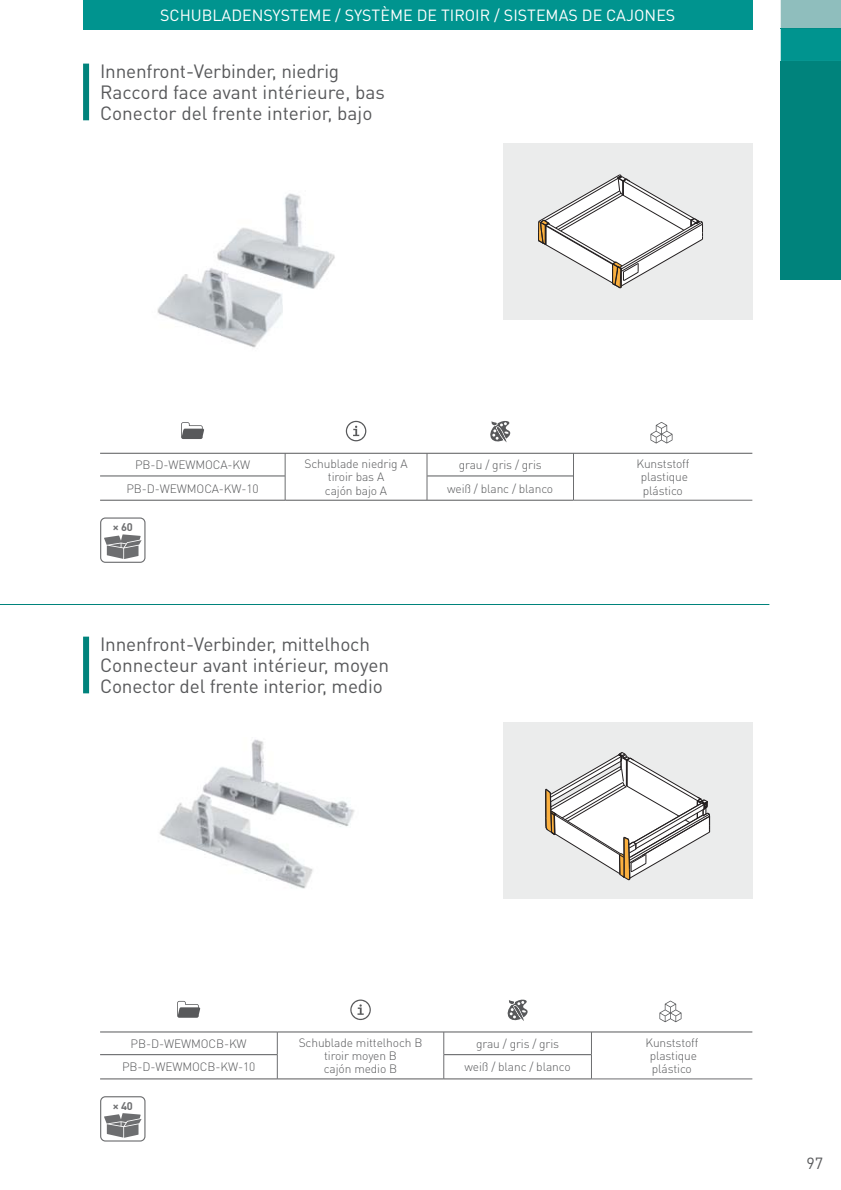
<style>
.page{position:relative;width:841px;height:1190px;background:#fff}
.page>*{position:absolute;margin:0;border:0;box-sizing:border-box;transform-origin:0 0}
.t1{font:19px/21px "DIN Pro";letter-spacing:-.01em;color:#58595b}
.t2{font:16px "DIN Pro";color:#fff}
.t3{font:16px "DIN Pro";color:#58595b}
.t4{font:300 12px/13.2px "DIN Pro";letter-spacing:-.01em;color:#58595b;text-align:center}
.t5{font:700 11px "DIN Pro";color:#6d6e70}
</style>
<div class="page">
<div style="left:83px;top:0;width:669px;height:30px;background:#00948f"></div>
<div style="left:780px;top:61px;width:61px;height:218px;background:#00837c"></div>
<svg style="left:780px;top:0;width:61px;height:61px;background:#43a8a5"></svg>
<hr style="left:0;top:604px;width:769px;height:1px;background:#00837c">
<div style="left:83px;top:64px;width:6px;height:56px;background:#00837c"></div>
<div style="left:83px;top:636px;width:6px;height:57px;background:#00837c"></div>
<div style="left:503px;top:143px;width:249px;height:176px;background:#ebecec"></div>
<div style="left:503px;top:722px;width:249px;height:176px;background:#ebecec"></div>
<img style="left:157px;top:193px;width:178px;height:155px">
<svg style="left:538px;top:174px;width:165px;height:114px"></svg>
<svg style="left:100px;top:517px;width:45px;height:45px"></svg>
<img style="left:159px;top:739px;width:196px;height:150px">
<svg style="left:545px;top:752px;width:165px;height:147px"></svg>
<svg style="left:100px;top:1096px;width:45px;height:45px"></svg>
<hr style="left:100px;top:475px;width:185px;height:1px;background:#58595b">
<hr style="left:100px;top:499px;width:185px;height:1px;background:#58595b">
<svg style="left:573px;top:454px;width:1px;height:45px"></svg>
<hr style="left:573px;top:499px;width:179px;height:1px;background:#6d6e70">
<hr style="left:427px;top:475px;width:146px;height:1px;background:#58595b">
<hr style="left:427px;top:499px;width:146px;height:1px;background:#58595b">
<svg style="left:285px;top:454px;width:1px;height:45px"></svg>
<svg style="left:426px;top:454px;width:1px;height:45px"></svg>
<hr style="left:285px;top:499px;width:142px;height:1px;background:#58595b">
<hr style="left:100px;top:453px;width:327px;height:1px;background:#58595b">
<hr style="left:427px;top:453px;width:325px;height:1px;background:#58595b">
<svg style="left:181px;top:422px;width:23px;height:17px"></svg>
<svg style="left:346px;top:421px;width:20px;height:20px"></svg>
<svg style="left:490px;top:421px;width:20px;height:21px"></svg>
<svg style="left:650px;top:422px;width:22px;height:21px"></svg>
<hr style="left:100px;top:1054px;width:177px;height:1px;background:#58595b">
<hr style="left:100px;top:1078px;width:177px;height:1px;background:#58595b">
<svg style="left:591px;top:1032px;width:1px;height:46px"></svg>
<hr style="left:591px;top:1078px;width:161px;height:1px;background:#6d6e70">
<hr style="left:444px;top:1054px;width:147px;height:1px;background:#58595b">
<hr style="left:444px;top:1078px;width:147px;height:1px;background:#58595b">
<svg style="left:277px;top:1032px;width:1px;height:46px"></svg>
<svg style="left:443px;top:1032px;width:1px;height:46px"></svg>
<hr style="left:277px;top:1078px;width:167px;height:1px;background:#58595b">
<hr style="left:100px;top:1031px;width:177px;height:1px;background:#58595b">
<hr style="left:277px;top:1031px;width:475px;height:1px;background:#58595b">
<svg style="left:177px;top:1000px;width:23px;height:17px"></svg>
<svg style="left:350px;top:999px;width:21px;height:20px"></svg>
<svg style="left:507px;top:999px;width:20px;height:21px"></svg>
<svg style="left:659px;top:1000px;width:22px;height:21px"></svg>
<h2 class="t2" style="left:160px;top:9px;width:517px">SCHUBLADENSYSTEME / SYSTÈME DE TIROIR / SISTEMAS DE CAJONES</h2>
<h1 class="t1" style="left:100px;top:63px;width:286px">Innenfront-Verbinder, niedrig<br>Raccord face avant intérieure, bas<br>Conector del frente interior, bajo</h1>
<p class="t4" style="left:135px;top:460px;width:117px">PB-D-WEWMOCA-KW</p>
<p class="t4" style="left:304px;top:458px;width:105px">Schublade niedrig A tiroir bas A<br>cajón bajo A</p>
<p class="t4" style="left:458px;top:460px;width:85px">grau / gris / gris</p>
<p class="t4" style="left:636px;top:458px;width:55px">Kunststoff plastique</p>
<p class="t4" style="left:126px;top:483px;width:134px">PB-D-WEWMOCA-KW-10</p>
<p class="t4" style="left:447px;top:483px;width:107px">weiß / blanc / blanco</p>
<p class="t4" style="left:643px;top:485px;width:42px">plástico</p>
<p class="t5" style="left:113px;top:523px;width:22px">× 60</p>
<h1 class="t1" style="left:100px;top:636px;width:290px">Innenfront-Verbinder, mittelhoch<br>Connecteur avant intérieur, moyen<br>Conector del frente interior, medio</h1>
<p class="t4" style="left:131px;top:1038px;width:118px">PB-D-WEWMOCB-KW</p>
<p class="t4" style="left:299px;top:1037px;width:125px">Schublade mittelhoch B tiroir moyen B<br>cajón medio B</p>
<p class="t4" style="left:476px;top:1038px;width:85px">grau / gris / gris</p>
<p class="t4" style="left:645px;top:1037px;width:55px">Kunststoff plastique</p>
<p class="t4" style="left:122px;top:1061px;width:135px">PB-D-WEWMOCB-KW-10</p>
<p class="t4" style="left:464px;top:1061px;width:107px">weiß / blanc / blanco</p>
<p class="t4" style="left:652px;top:1063px;width:42px">plástico</p>
<p class="t5" style="left:113px;top:1101px;width:22px">× 40</p>
<h2 class="t3" style="left:806px;top:1156px;width:18px">97</h2>
</div>
